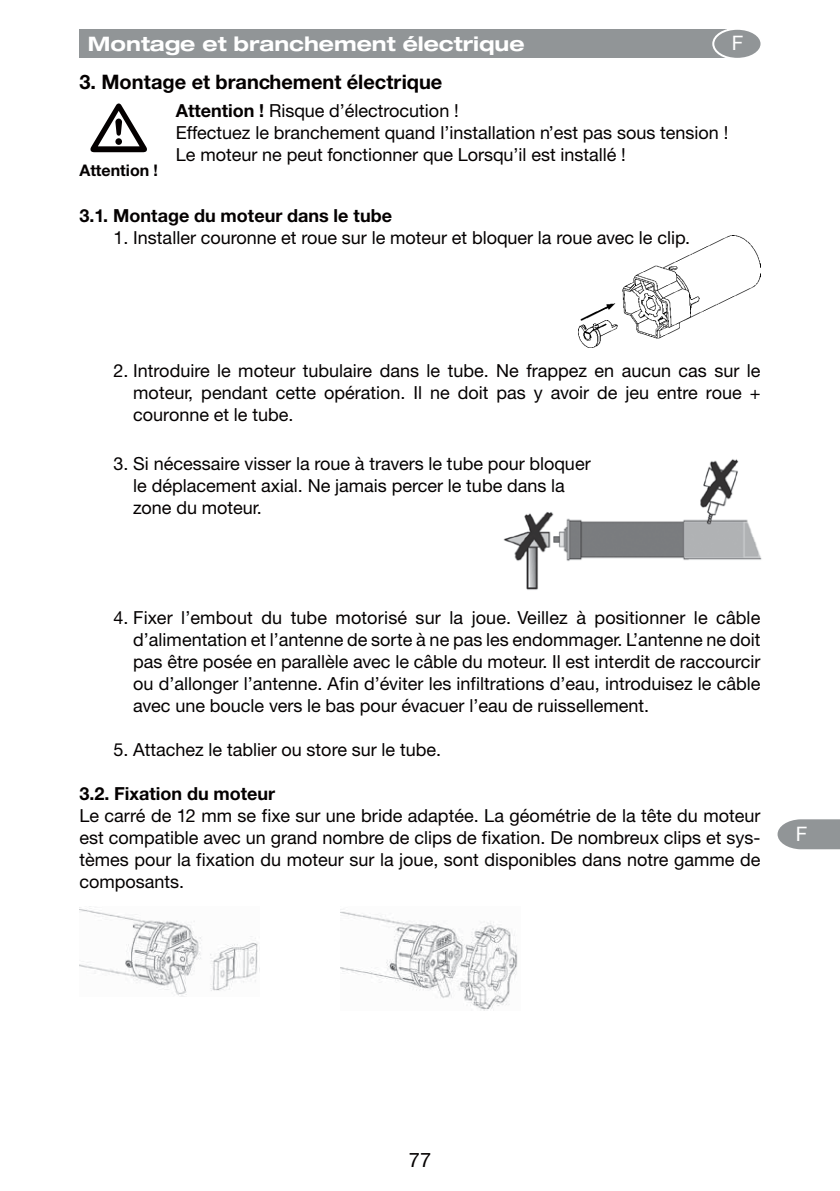
<style>
.page{position:relative;width:840px;height:1191px;background:#fff}
.page>*{position:absolute;margin:0;border:0;box-sizing:border-box;transform-origin:0 0}
.t1{font:700 20px "Helvetica Neue CE";color:#040000}
.t2{font:700 expanded 20px "Helvetica Neue";color:#fff}
.t3{font:20px "Helvetica Neue CE";color:#fff}
.t4{font:20px "Helvetica Neue CE";color:#040000}
.t5{font:18px/22px "Helvetica Neue CE";color:#040000;text-align:justify}
.t6{font:700 18px "Helvetica Neue CE";color:#040000}
.t7{font:700 16px "Helvetica Neue CE";color:#040000}
.s1{font-weight:700}
</style>
<div class="page">
<svg style="left:777px;top:819px;width:62px;height:30px"></svg>
<div style="left:79px;top:30px;width:647px;height:28px;background:#919597"></div>
<div style="left:712px;top:29px;width:49px;height:30px;background:#919597;border-radius:50%"></div>
<div style="left:711px;top:28px;width:51px;height:32px;border:2px solid #fff;border-radius:50%"></div>
<img style="left:503px;top:459px;width:259px;height:131px">
<img style="left:578px;top:235px;width:182px;height:113px">
<img style="left:79px;top:906px;width:179px;height:90px">
<img style="left:340px;top:909px;width:178px;height:101px">
<svg style="left:90px;top:103px;width:57px;height:49px"></svg>
<p class="t3" style="left:731px;top:36px;width:13px">F</p>
<p class="t2" style="left:88px;top:37px;width:438px">Montage et branchement électrique</p>
<p class="t1" style="left:79px;top:75px;width:364px">3. Montage et branchement électrique</p>
<p class="t5" style="left:176px;top:102px;width:553px;text-align:left"><span class="s1">Attention !</span> Risque d’électrocution !<br>Effectuez le branchement quand l’installation n’est pas sous tension !<br>Le moteur ne peut fonctionner que Lorsqu’il est installé !</p>
<p class="t7" style="left:79px;top:164px;width:80px">Attention !</p>
<p class="t6" style="left:79px;top:209px;width:314px">3.1. Montage du moteur dans le tube</p>
<p class="t5" style="left:113px;top:229px;width:578px">1. Installer couronne et roue sur le moteur et bloquer la roue avec le clip.</p>
<p class="t5" style="left:133px;top:361px;width:628px;text-indent:-20px">2. Introduire le moteur tubulaire dans le tube. Ne frappez en aucun cas sur le moteur, pendant cette opération. Il ne doit pas y avoir de jeu entre roue + couronne et le tube.</p>
<p class="t5" style="left:133px;top:455px;width:458px;text-align:left;text-indent:-20px">3. Si nécessaire visser la roue à travers le tube pour bloquer le déplacement axial. Ne jamais percer le tube dans la zone du moteur.</p>
<p class="t5" style="left:133px;top:609px;width:628px;text-indent:-20px">4. Fixer l’embout du tube motorisé sur la joue. Veillez à positionner le câble d’alimentation et l’antenne de sorte à ne pas les endommager. L’antenne ne doit pas être posée en parallèle avec le câble du moteur. Il est interdit de raccourcir ou d’allonger l’antenne. Afin d’éviter les infiltrations d’eau, introduisez le câble avec une boucle vers le bas pour évacuer l’eau de ruissellement.</p>
<p class="t5" style="left:113px;top:741px;width:329px">5. Attachez le tablier ou store sur le tube.</p>
<p class="t6" style="left:79px;top:787px;width:197px">3.2. Fixation du moteur</p>
<p class="t5" style="left:79px;top:807px;width:682px">Le carré de 12 mm se fixe sur une bride adaptée. La géométrie de la tête du moteur est compatible avec un grand nombre de clips de fixation. De nombreux clips et sys&shy;tèmes pour la fixation du moteur sur la joue, sont disponibles dans notre gamme de composants.</p>
<p class="t3" style="left:795px;top:826px;width:13px">F</p>
<p class="t4" style="left:408px;top:1152px;width:24px">77</p>
</div>
